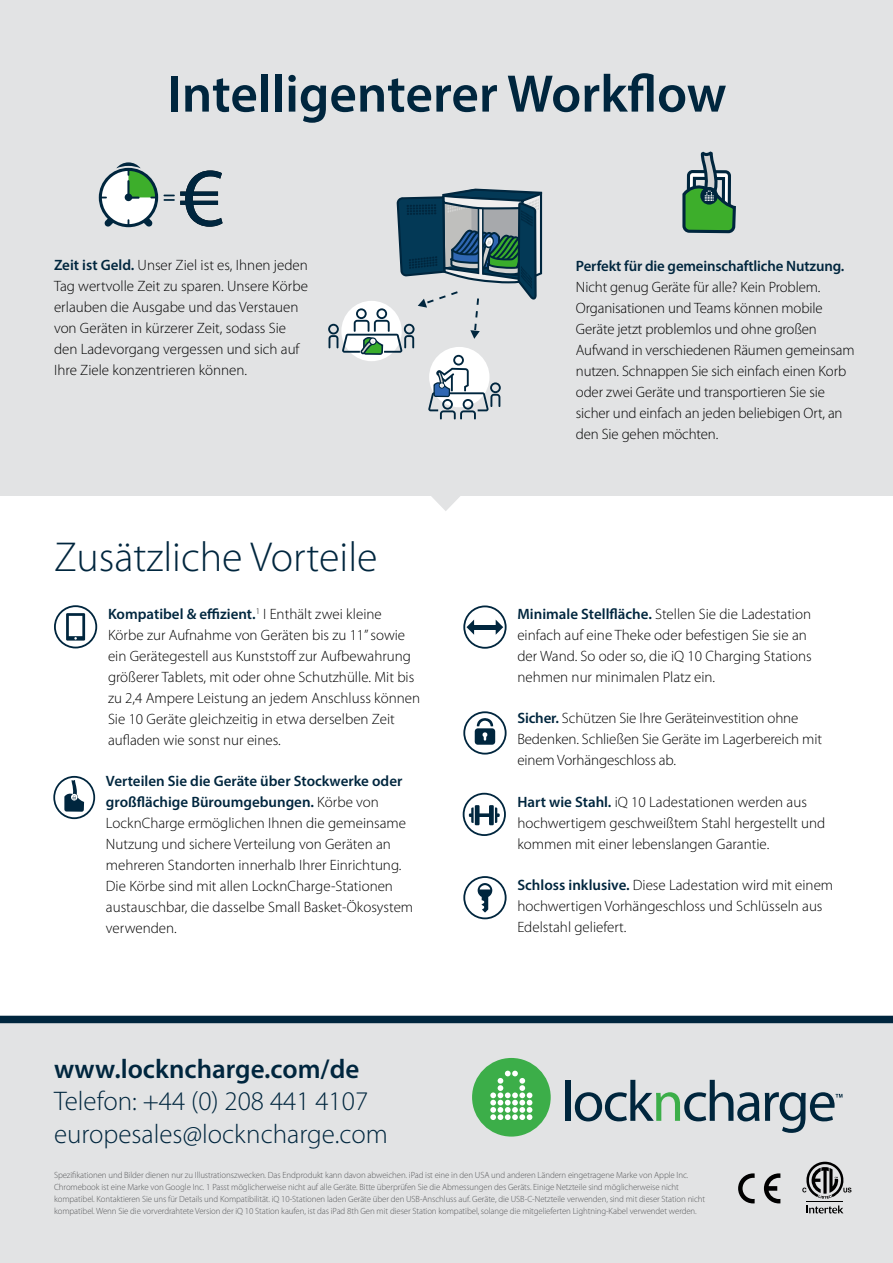
<style>
.page{position:relative;width:893px;height:1263px;background:#fff}
.page>*{position:absolute;margin:0;border:0;box-sizing:border-box;transform-origin:0 0}
.t1{font:600 53.25px "Myriad Pro";color:#00263e}
.t2{font:300 42px "Myriad Pro";color:#00263e}
.t3{font:300 27px/32.4px "Myriad Pro";color:#00263e}
.t4{font:600 27px "Myriad Pro";color:#00263e}
.t5{font:300 15px/21px "Myriad Pro";color:#000}
.t6{font:600 15px "Myriad Pro";letter-spacing:-.01em;color:#00263e}
.t7{font:300 9px/12px "Myriad Pro";letter-spacing:-.01em;color:#58595b}
.s1{font-weight:600;color:#00263e}
</style>
<div class="page">
<div style="left:0;top:1023px;width:893px;height:240px;background:#e2e3e4"></div>
<div style="left:0;top:0;width:893px;height:495px;background:#e2e3e4"></div>
<svg style="left:429px;top:495px;width:33px;height:16px"></svg>
<svg style="left:682px;top:151px;width:54px;height:83px"></svg>
<svg style="left:463px;top:711px;width:44px;height:43px"></svg>
<svg style="left:463px;top:793px;width:43px;height:43px"></svg>
<svg style="left:54px;top:605px;width:43px;height:43px"></svg>
<svg style="left:463px;top:876px;width:44px;height:43px"></svg>
<svg style="left:463px;top:605px;width:44px;height:44px"></svg>
<svg style="left:53px;top:776px;width:42px;height:43px"></svg>
<svg style="left:328px;top:189px;width:214px;height:230px"></svg>
<div style="left:565px;top:1080px;width:5px;height:41px;background:#00263d"></div>
<div style="left:472px;top:1058px;width:79px;height:78px;background:#3cae49;border-radius:50%"></div>
<svg style="left:490px;top:1071px;width:42px;height:49px"></svg>
<svg style="left:575px;top:1080px;width:267px;height:53px"></svg>
<div style="left:0;top:1016px;width:893px;height:7px;background:#00263e"></div>
<svg style="left:99px;top:162px;width:59px;height:65px"></svg>
<hr style="left:806px;top:1201px;width:37px;height:1px;background:#000">
<svg style="left:806px;top:1205px;width:37px;height:8px"></svg>
<svg style="left:802px;top:1162px;width:49px;height:37px"></svg>
<svg style="left:738px;top:1173px;width:17px;height:30px"></svg>
<svg style="left:764px;top:1173px;width:16px;height:30px"></svg>
<svg style="left:164px;top:170px;width:59px;height:57px"></svg>
<h1 class="t1" style="left:167px;top:60px;width:561px">Intelligenterer Workflow</h1>
<p class="t5" style="left:54px;top:254px;width:255px"><span class="s1">Zeit ist Geld.</span> Unser Ziel ist es, Ihnen jeden Tag wertvolle Zeit zu sparen. Unsere Körbe erlauben die Ausgabe und das Verstauen von Geräten in kürzerer Zeit, sodass Sie den Ladevorgang vergessen und sich auf Ihre Ziele konzentrieren können.</p>
<p class="t6" style="left:576px;top:256px;width:270px">Perfekt für die gemeinschaftliche Nutzung.</p>
<p class="t5" style="left:576px;top:276px;width:280px">Nicht genug Geräte für alle? Kein Problem.<br>Organisationen und Teams können mobile Geräte jetzt problemlos und ohne großen Aufwand in verschiedenen Räumen gemeinsam nutzen. Schnappen Sie sich einfach einen Korb oder zwei Geräte und transportieren Sie sie sicher und einfach an jeden beliebigen Ort, an den Sie gehen möchten.</p>
<h2 class="t2" style="left:54px;top:532px;width:325px">Zusätzliche Vorteile</h2>
<p class="t5" style="left:108px;top:603px;width:314px"><span class="s1">Kompatibel &amp; effizient.</span><sup>1</sup> I Enthält zwei kleine Körbe zur Aufnahme von Geräten bis zu 11” sowie ein Gerätegestell aus Kunststoff zur Aufbewahrung größerer Tablets, mit oder ohne Schutzhülle. Mit bis zu 2,4 Ampere Leistung an jedem Anschluss können Sie 10 Geräte gleichzeitig in etwa derselben Zeit aufladen wie sonst nur eines.</p>
<p class="t5" style="left:106px;top:771px;width:309px"><span class="s1">Verteilen Sie die Geräte über Stockwerke oder großflächige Büroumgebungen.</span> Körbe von LocknCharge ermöglichen Ihnen die gemeinsame Nutzung und sichere Verteilung von Geräten an mehreren Standorten innerhalb Ihrer Einrichtung.<br>Die Körbe sind mit allen LocknCharge-Stationen austauschbar, die dasselbe Small Basket-Ökosystem verwenden.</p>
<h3 class="t4" style="left:54px;top:1052px;width:307px">www.lockncharge.com/de</h3>
<h3 class="t3" style="left:54px;top:1085px;width:335px">Telefon: +44 (0) 208 441 4107 europesales@lockncharge.com</h3>
<p class="t5" style="left:517px;top:603px;width:296px"><span class="s1">Minimale Stellfläche.</span> Stellen Sie die Ladestation einfach auf eine Theke oder befestigen Sie sie an der Wand. So oder so, die iQ 10 Charging Stations nehmen nur minimalen Platz ein.</p>
<p class="t5" style="left:517px;top:708px;width:306px"><span class="s1">Sicher.</span> Schützen Sie Ihre Geräteinvestition ohne<br>Bedenken. Schließen Sie Geräte im Lagerbereich mit einem Vorhängeschloss ab.</p>
<p class="t5" style="left:517px;top:791px;width:309px"><span class="s1">Hart wie Stahl.</span> iQ 10 Ladestationen werden aus hochwertigem geschweißtem Stahl hergestellt und kommen mit einer lebenslangen Garantie.</p>
<p class="t5" style="left:517px;top:874px;width:317px"><span class="s1">Schloss inklusive.</span> Diese Ladestation wird mit einem hochwertigen Vorhängeschloss und Schlüsseln aus<br>Edelstahl geliefert.</p>
<p class="t7" style="left:54px;top:1169px;width:653px">Spezifikationen und Bilder dienen nur zu Illustrationszwecken. Das Endprodukt kann davon abweichen. iPad ist eine in den USA und anderen Ländern eingetragene Marke von Apple Inc.<br>Chromebook ist eine Marke von Google Inc. 1 Passt möglicherweise nicht auf alle Geräte. Bitte überprüfen Sie die Abmessungen des Geräts. Einige Netzteile sind möglicherweise nicht kompatibel. Kontaktieren Sie uns für Details und Kompatibilität. iQ 10-Stationen laden Geräte über den USB-Anschluss auf. Geräte, die USB-C-Netzteile verwenden, sind mit dieser Station nicht kompatibel. Wenn Sie die vorverdrahtete Version der iQ 10 Station kaufen, ist das iPad 8th Gen mit dieser Station kompatibel, solange die mitgelieferten Lightning-Kabel verwendet werden.</p>
</div>
